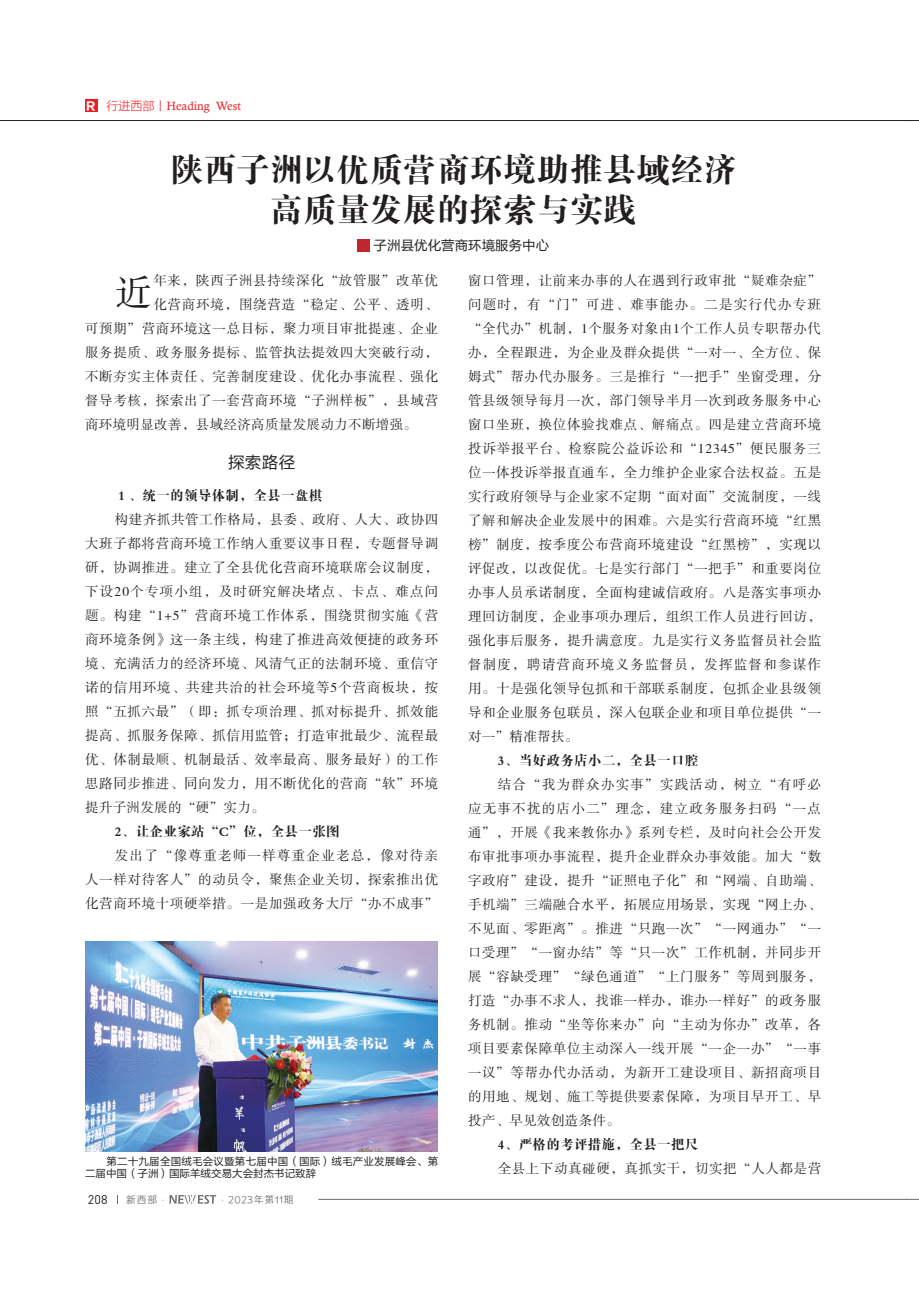
<style>
.page{position:relative;width:919px;height:1289px;background:#fff}
.page>*{position:absolute;margin:0;border:0;box-sizing:border-box;transform-origin:0 0}
.t1{font:37.5px "FZSSK GBK1 0";color:#231f20}
.t2{font:33px/39.6px "FZDBSK GBK1 0";letter-spacing:.01em;color:#231f20;text-align:center}
.t3{font:16.5px "FZLTHK GBK1 0";color:#231f20}
.t4{font:13.5px/24px "FZSSK GBK1 0";letter-spacing:.05em;color:#231f20;text-align:justify}
.t5{font:13.5px "FZDBSK GBK1 0";letter-spacing:.025em;color:#231f20}
.t6{font:13.5px "FZSSK GBK1 0";letter-spacing:.025em;color:#231f20}
.t7{font:13.5px "FZLTHK GBK1 0";color:#231f20}
.t8{font:12.45px "DIN";color:#231f20}
.t9{font:12px "Calisto";color:#ee1d23}
.t10{font:10.5px/12px "FZLTHK GBK1 0";letter-spacing:.02em;color:#231f20}
.t11{font:9.75px "Loong Flash Sans GB Regular";letter-spacing:.1em;color:#6c6d70}
.s1{font-family:"FZLTDHK GBK1 0";font-size:11.4px;color:#fff}
.s2{font-family:"FZLTXHK GBK1 0"}
</style>
<div class="page">
<hr style="left:318px;top:1198px;width:588px;height:1px;background:#6c6d70">
<svg style="left:169px;top:1195px;width:47px;height:8px"></svg>
<hr style="left:0;top:120px;width:906px;height:1px;background:#231f20">
<svg style="left:906px;top:1198px;width:12px;height:1px"></svg>
<svg style="left:906px;top:120px;width:12px;height:1px"></svg>
<div style="left:357px;top:239px;width:13px;height:13px;background:#c0262d"></div>
<div style="left:85px;top:99px;width:13px;height:13px;background:#ee1d23"></div>
<img style="left:85px;top:941px;width:353px;height:210px">
<p class="t9" style="left:86px;top:99px;width:157px"><span class="s1">Ｒ</span> <span class="s2">行进西部丨</span>Heading West</p>
<h2 class="t2" style="left:170px;top:151px;width:568px">陕西子洲以优质营商环境助推县域经济高质量发展的探索与实践</h2>
<p class="t7" style="left:373px;top:238px;width:177px">子洲县优化营商环境服务中心</p>
<h1 class="t1" style="left:115px;top:273px;width:39px">近</h1>
<p class="t4" style="left:153px;top:269px;width:286px">年来，陕西子洲县持续深化“放管服”改革优</p>
<p class="t4" style="left:153px;top:293px;width:286px">化营商环境，围绕营造“稳定、公平、透明、</p>
<p class="t4" style="left:85px;top:317px;width:354px">可预期”营商环境这一总目标，聚力项目审批提速、企业</p>
<p class="t4" style="left:85px;top:341px;width:354px">服务提质、政务服务提标、监管执法提效四大突破行动，</p>
<p class="t4" style="left:85px;top:365px;width:354px">不断夯实主体责任、完善制度建设、优化办事流程、强化</p>
<p class="t4" style="left:85px;top:389px;width:354px">督导考核，探索出了一套营商环境“子洲样板”，县域营</p>
<p class="t6" style="left:85px;top:417px;width:333px">商环境明显改善，县域经济高质量发展动力不断增强。</p>
<p class="t3" style="left:228px;top:453px;width:69px">探索路径</p>
<p class="t5" style="left:115px;top:488px;width:209px">１、统一的领导体制，全县一盘棋</p>
<p class="t4" style="left:85px;top:508px;width:355px;text-indent:30px">构建齐抓共管工作格局，县委、政府、人大、政协四大班子都将营商环境工作纳入重要议事日程，专题督导调研，协调推进。建立了全县优化营商环境联席会议制度，下设20个专项小组，及时研究解决堵点、卡点、难点问题。构建“1+5”营商环境工作体系，围绕贯彻实施《营商环境条例》这一条主线，构建了推进高效便捷的政务环境、充满活力的经济环境、风清气正的法制环境、重信守诺的信用环境、共建共治的社会环境等5个营商板块，按照“五抓六最”（即：抓专项治理、抓对标提升、抓效能提高、抓服务保障、抓信用监管；打造审批最少、流程最优、体制最顺、机制最活、效率最高、服务最好）的工作思路同步推进、同向发力，用不断优化的营商“软”环境提升子洲发展的“硬”实力。</p>
<p class="t5" style="left:115px;top:824px;width:226px">2、让企业家站“C”位，全县一张图</p>
<p class="t4" style="left:85px;top:844px;width:354px;text-indent:30px">发出了“像尊重老师一样尊重企业老总，像对待亲人一样对待客人”的动员令，聚焦企业关切，探索推出优化营商环境十项硬举措。一是加强政务大厅“办不成事”</p>
<p class="t10" style="left:85px;top:1155px;width:354px">　　第二十九届全国绒毛会议暨第七届中国（国际）绒毛产业发展峰会、第二届中国（子洲）国际羊绒交易大会封杰书记致辞</p>
<p class="t8" style="left:88px;top:1191px;width:20px">208</p>
<p class="t11" style="left:126px;top:1194px;width:169px">新西部·　　　　 ·2023年第11期</p>
<p class="t4" style="left:468px;top:269px;width:354px">窗口管理，让前来办事的人在遇到行政审批“疑难杂症”问题时，有“门”可进、难事能办。二是实行代办专班“全代办”机制，1个服务对象由1个工作人员专职帮办代办，全程跟进，为企业及群众提供“一对一、全方位、保姆式”帮办代办服务。三是推行“一把手”坐窗受理，分管县级领导每月一次，部门领导半月一次到政务服务中心窗口坐班，换位体验找难点、解痛点。四是建立营商环境投诉举报平台、检察院公益诉讼和“12345”便民服务三位一体投诉举报直通车，全力维护企业家合法权益。五是实行政府领导与企业家不定期“面对面”交流制度，一线了解和解决企业发展中的困难。六是实行营商环境“红黑榜”制度，按季度公布营商环境建设“红黑榜”，实现以评促改，以改促优。七是实行部门“一把手”和重要岗位办事人员承诺制度，全面构建诚信政府。八是落实事项办理回访制度，企业事项办理后，组织工作人员进行回访，强化事后服务，提升满意度。九是实行义务监督员社会监督制度，聘请营商环境义务监督员，发挥监督和参谋作用。十是强化领导包抓和干部联系制度，包抓企业县级领导和企业服务包联员，深入包联企业和项目单位提供“一对一”精准帮扶。</p>
<p class="t5" style="left:497px;top:753px;width:202px">3、当好政务店小二，全县一口腔</p>
<p class="t4" style="left:468px;top:773px;width:354px;text-indent:30px">结合“我为群众办实事”实践活动，树立“有呼必应无事不扰的店小二”理念，建立政务服务扫码“一点通”，开展《我来教你办》系列专栏，及时向社会公开发布审批事项办事流程，提升企业群众办事效能。加大“数字政府”建设，提升“证照电子化”和“网端、自助端、手机端”三端融合水平，拓展应用场景，实现“网上办、不见面、零距离”。推进“只跑一次”“一网通办”“一口受理”“一窗办结”等“只一次”工作机制，并同步开展“容缺受理”“绿色通道”“上门服务”等周到服务，打造“办事不求人，找谁一样办，谁办一样好”的政务服务机制。推动“坐等你来办”向“主动为你办”改革，各项目要素保障单位主动深入一线开展“一企一办”“一事一议”等帮办代办活动，为新开工建设项目、新招商项目的用地、规划、施工等提供要素保障，为项目早开工、早投产、早见效创造条件。</p>
<p class="t5" style="left:497px;top:1137px;width:202px">4、严格的考评措施，全县一把尺</p>
<p class="t4" style="left:497px;top:1157px;width:325px">全县上下动真碰硬，真抓实干，切实把“人人都是营</p>
</div>
